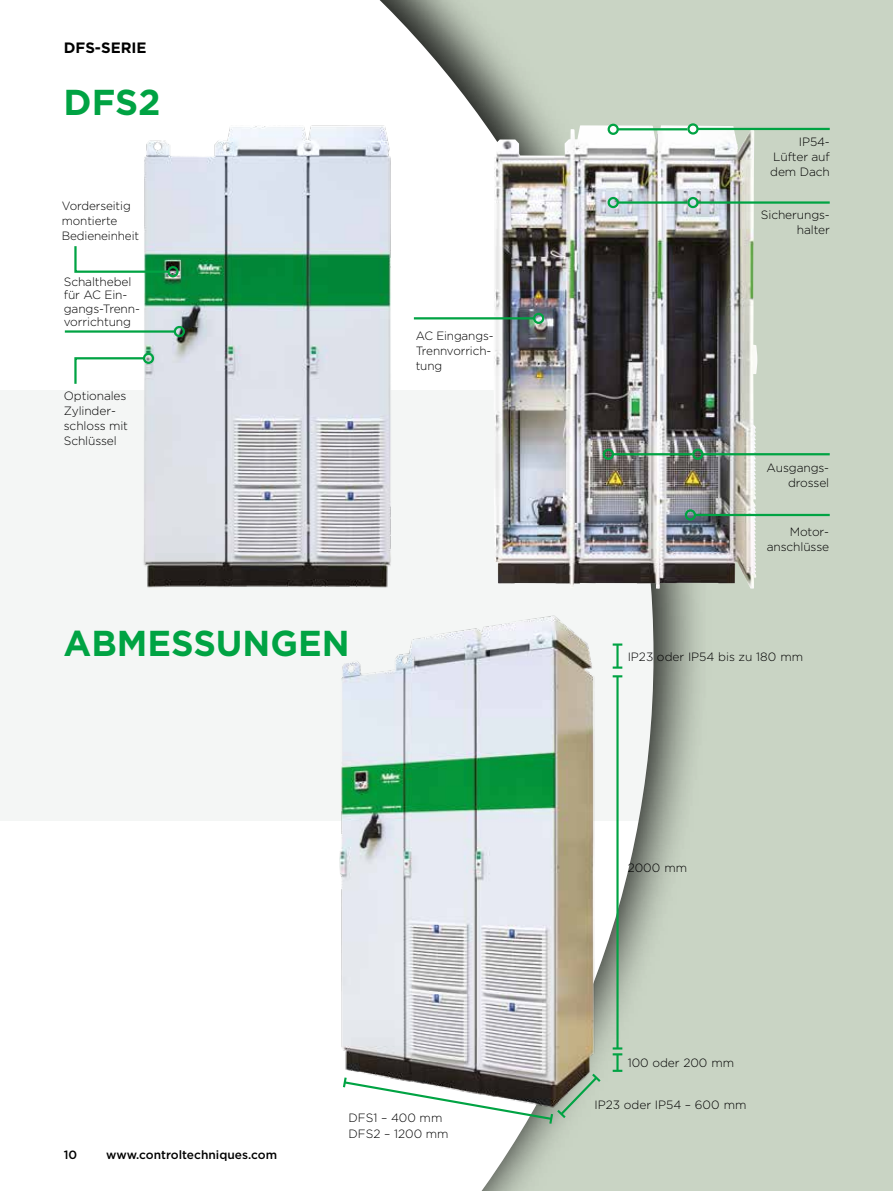
<style>
.page{position:relative;width:893px;height:1191px;background:#fff}
.page>*{position:absolute;margin:0;border:0;box-sizing:border-box;transform-origin:0 0}
.NID_Caps_Header{font:700 36px "Gotham";color:#00a343}
.t1{font:700 15px "Gotham";color:#000}
.NID_Body{font:300 12px/15px "Gotham";letter-spacing:-.01em;color:#000}
.t2{font:500 12px "Gotham";color:#000}
</style>
<div class="page">
<div style="left:0;top:390px;width:893px;height:430px;background:#f4f6f5"></div>
<div style="left:218px;top:0;width:675px;height:1191px;background:#000;opacity:.84"></div>
<img style="left:143px;top:103px;width:263px;height:500px">
<img style="left:327px;top:597px;width:276px;height:527px">
<img style="left:494px;top:125px;width:262px;height:464px">
<hr style="left:702px;top:453px;width:128px;height:2px;background:#00a343">
<div style="left:692px;top:448px;width:11px;height:12px;border:2px solid #00a343;border-radius:50%"></div>
<hr style="left:613px;top:453px;width:79px;height:2px;background:#00a343">
<div style="left:603px;top:448px;width:11px;height:12px;border:2px solid #00a343;border-radius:50%"></div>
<hr style="left:414px;top:317px;width:120px;height:2px;background:#00a343">
<div style="left:533px;top:313px;width:11px;height:11px;border:2px solid #00a343;border-radius:50%"></div>
<hr style="left:616px;top:644px;width:3px;height:23px;background:#00a343">
<svg style="left:613px;top:666px;width:9px;height:2px"></svg>
<svg style="left:613px;top:643px;width:9px;height:2px"></svg>
<hr style="left:616px;top:1054px;width:3px;height:16px;background:#00a343">
<svg style="left:613px;top:1069px;width:9px;height:2px"></svg>
<hr style="left:616px;top:676px;width:3px;height:372px;background:#00a343">
<svg style="left:613px;top:1047px;width:9px;height:8px"></svg>
<svg style="left:613px;top:675px;width:9px;height:2px"></svg>
<svg style="left:341px;top:1071px;width:262px;height:55px"></svg>
<hr style="left:697px;top:201px;width:133px;height:3px;background:#00a343">
<div style="left:687px;top:197px;width:12px;height:11px;border:2px solid #00a343;border-radius:50%"></div>
<hr style="left:697px;top:128px;width:133px;height:2px;background:#00a343">
<div style="left:687px;top:123px;width:12px;height:12px;border:2px solid #00a343;border-radius:50%"></div>
<hr style="left:618px;top:201px;width:69px;height:3px;background:#00a343">
<div style="left:608px;top:197px;width:11px;height:11px;border:2px solid #00a343;border-radius:50%"></div>
<hr style="left:618px;top:128px;width:69px;height:2px;background:#00a343">
<div style="left:608px;top:124px;width:11px;height:11px;border:2px solid #00a343;border-radius:50%"></div>
<svg style="left:74px;top:244px;width:97px;height:30px"></svg>
<div style="left:167px;top:266px;width:12px;height:11px;border:2px solid #00a343;border-radius:50%"></div>
<svg style="left:74px;top:357px;width:72px;height:29px"></svg>
<div style="left:143px;top:353px;width:11px;height:11px;border:2px solid #00a343;border-radius:50%"></div>
<hr style="left:65px;top:330px;width:110px;height:3px;background:#00a343">
<div style="left:174px;top:326px;width:11px;height:11px;border:2px solid #00a343;border-radius:50%"></div>
<hr style="left:695px;top:514px;width:135px;height:2px;background:#00a343">
<div style="left:685px;top:509px;width:11px;height:11px;border:2px solid #00a343;border-radius:50%"></div>
<p class="t1" style="left:64px;top:39px;width:84px">DFS-SERIE</p>
<p class="NID_Caps_Header" style="left:64px;top:81px;width:99px">DFS2</p>
<p class="NID_Body" style="left:62px;top:198px;width:79px">Vorderseitig montierte<br>Bedieneinheit</p>
<p class="NID_Body" style="left:64px;top:274px;width:78px;line-height:13.5px">Schalthebel für AC Ein&shy;gangs-Trenn&shy;vorrichtung</p>
<p class="NID_Body" style="left:64px;top:388px;width:66px">Optionales<br>Zylinder&shy;schloss mit<br>Schlüssel</p>
<p class="NID_Body" style="left:416px;top:328px;width:79px">AC Eingangs-<br>Trennvorrich&shy;tung</p>
<p class="NID_Caps_Header" style="left:64px;top:622px;width:288px">ABMESSUNGEN</p>
<p class="t2" style="left:64px;top:1147px;width:15px">10</p>
<p class="t2" style="left:106px;top:1147px;width:172px">www.controltechniques.com</p>
<p class="NID_Body" style="left:348px;top:1110px;width:95px">DFS1 – 400 mm</p>
<p class="NID_Body" style="left:348px;top:1126px;width:102px">DFS2 – 1200 mm</p>
<p class="NID_Body" style="left:770px;top:133px;width:61px;text-align:justify;text-indent:29px">IP54- Lüfter auf dem Dach</p>
<p class="NID_Body" style="left:761px;top:207px;width:70px;text-align:right">Sicherungs&shy;halter</p>
<p class="NID_Body" style="left:766px;top:459px;width:64px;text-align:right">Ausgangs&shy;drossel</p>
<p class="NID_Body" style="left:767px;top:524px;width:64px;text-align:right">Motor&shy;anschlüsse</p>
<p class="NID_Body" style="left:628px;top:649px;width:177px">IP23 oder IP54 bis zu 180 mm</p>
<p class="NID_Body" style="left:628px;top:859px;width:61px">2000 mm</p>
<p class="NID_Body" style="left:628px;top:1054px;width:108px">100 oder 200 mm</p>
<p class="NID_Body" style="left:594px;top:1097px;width:153px">IP23 oder IP54 – 600 mm</p>
</div>
